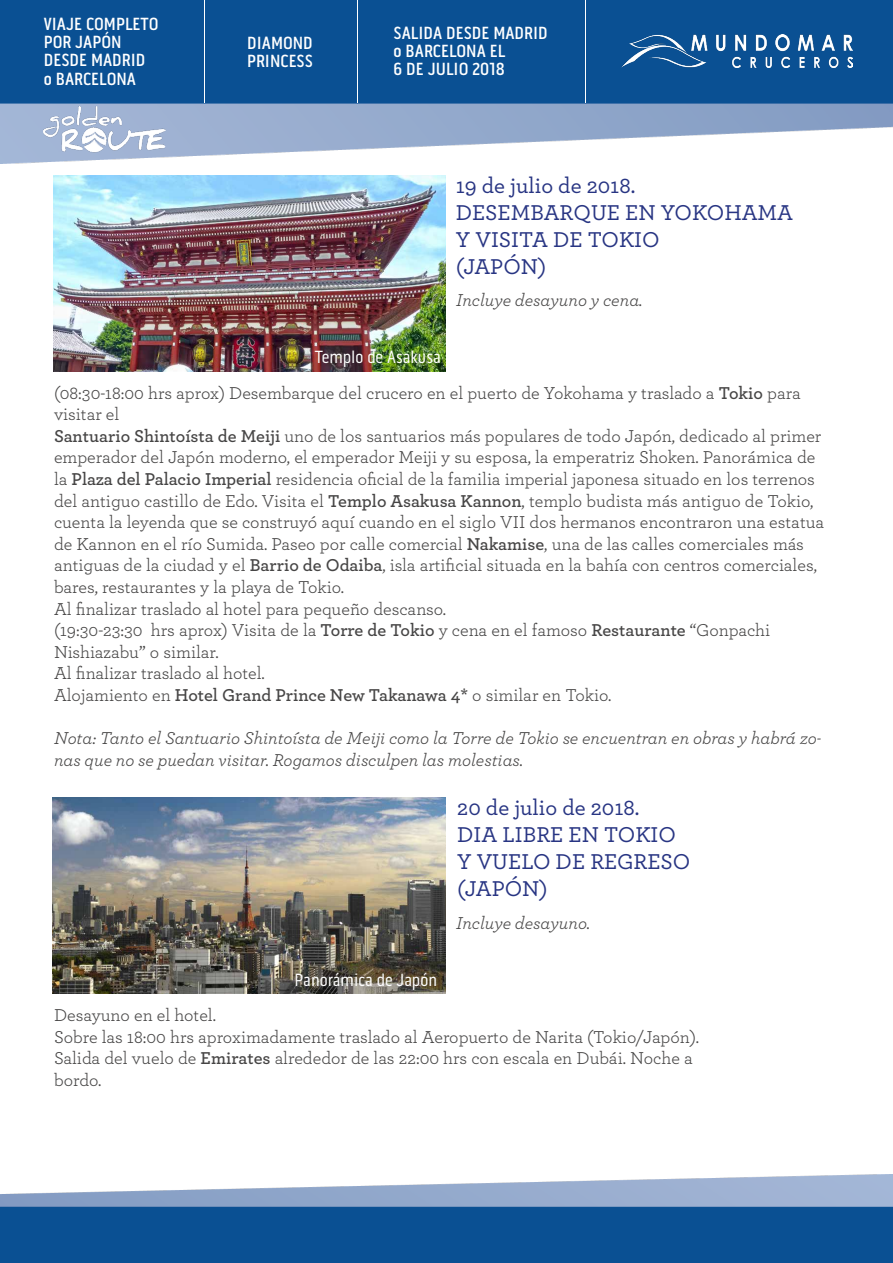
<style>
.page{position:relative;width:893px;height:1263px;background:#fff}
.page>*{position:absolute;margin:0;border:0;box-sizing:border-box;transform-origin:0 0}
.t1{font:500 22.5px/27px "Archer";color:#283583}
.t2{font:18px/21.6px "Archer";color:#464545}
.t3{font:italic 18px/21.6px "Archer";color:#464545}
.t4{font:500 18px/18px "Pill Gothic 300 mg";color:#fff}
.t5{font:18px "Pill Gothic 300 mg";color:#fff}
.s1{font-weight:600}
</style>
<div class="page">
<img style="left:53px;top:175px;width:393px;height:196px">
<img style="left:0;top:1175px;width:893px;height:88px">
<img style="left:0;top:0;width:893px;height:164px">
<hr style="left:205px;top:0;width:1px;height:102px;background:#fff">
<hr style="left:358px;top:0;width:1px;height:102px;background:#fff">
<img style="left:621px;top:34px;width:232px;height:33px">
<hr style="left:585px;top:0;width:1px;height:102px;background:#fff">
<img style="left:53px;top:797px;width:392px;height:196px">
<img style="left:44px;top:105px;width:122px;height:57px">
<p class="t4" style="left:44px;top:15px;width:116px">VIAJE COMPLETO<br>POR JAPÓN<br>DESDE MADRID<br>o BARCELONA</p>
<p class="t4" style="left:247px;top:33px;width:67px">DIAMOND<br>PRINCESS</p>
<p class="t4" style="left:394px;top:24px;width:156px">SALIDA DESDE MADRID o BARCELONA EL<br>6 DE JULIO 2018</p>
<p class="t1" style="left:456px;top:171px;width:339px">19 de julio de 2018.<br>DESEMBARQUE EN YOKOHAMA<br>Y VISITA DE TOKIO<br>(JAPÓN)</p>
<p class="t3" style="left:456px;top:288px;width:188px">Incluye desayuno y cena.</p>
<p class="t5" style="left:315px;top:347px;width:128px">Templo de Asakusa</p>
<p class="t2" style="left:54px;top:381px;width:772px">(08:30-18:00 hrs aprox) Desembarque del crucero en el puerto de Yokohama y traslado a <span class="s1">Tokio</span> para visitar el<br><span class="s1">Santuario Shintoísta de Meiji</span> uno de los santuarios más populares de todo Japón, dedicado al primer emperador del Japón moderno, el emperador Meiji y su esposa, la emperatriz Shoken. Panorámica de la <span class="s1">Plaza del Palacio Imperial</span> residencia oficial de la familia imperial japonesa situado en los terrenos del antiguo castillo de Edo. Visita el <span class="s1">Templo Asakusa Kannon</span>, templo budista más antiguo de Tokio, cuenta la leyenda que se construyó aquí cuando en el siglo VII dos hermanos encontraron una estatua de Kannon en el río Sumida. Paseo por calle comercial <span class="s1">Nakamise</span>, una de las calles comerciales más antiguas de la ciudad y el <span class="s1">Barrio de Odaiba</span>, isla artificial situada en la bahía con centros comerciales, bares, restaurantes y la playa de Tokio.<br>Al finalizar traslado al hotel para pequeño descanso.<br>(19:30-23:30 hrs aprox) Visita de la <span class="s1">Torre de Tokio</span> y cena en el famoso <span class="s1">Restaurante</span> “Gonpachi Nishiazabu” o similar.<br>Al finalizar traslado al hotel.<br>Alojamiento en <span class="s1">Hotel Grand Prince New Takanawa 4*</span> o similar en Tokio.</p>
<p class="t3" style="left:54px;top:726px;width:769px">Nota: Tanto el Santuario Shintoísta de Meiji como la Torre de Tokio se encuentran en obras y habrá zo&shy;nas que no se puedan visitar. Rogamos disculpen las molestias.</p>
<p class="t1" style="left:457px;top:793px;width:234px">20 de julio de 2018.<br>DIA LIBRE EN TOKIO<br>Y VUELO DE REGRESO (JAPÓN)</p>
<p class="t5" style="left:294px;top:969px;width:144px">Panorámica de Japón</p>
<p class="t3" style="left:456px;top:911px;width:136px">Incluye desayuno.</p>
<p class="t2" style="left:54px;top:1003px;width:647px">Desayuno en el hotel.<br>Sobre las 18:00 hrs aproximadamente traslado al Aeropuerto de Narita (Tokio/Japón).<br>Salida del vuelo de <span class="s1">Emirates</span> alrededor de las 22:00 hrs con escala en Dubái. Noche a bordo.</p>
</div>
